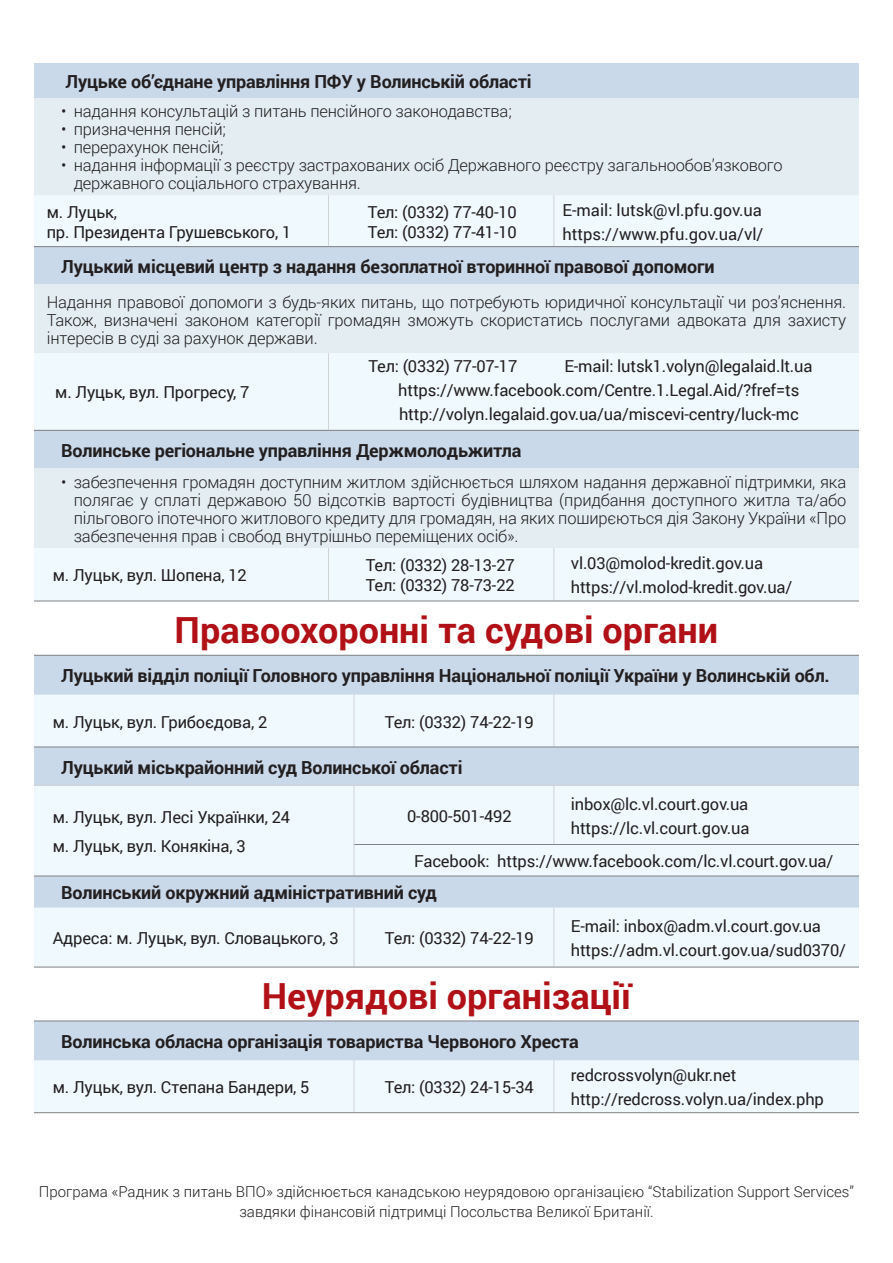
<style>
.page{position:relative;width:893px;height:1263px;background:#fff}
.page>*{position:absolute;margin:0;border:0;box-sizing:border-box;transform-origin:0 0}
.t1{font:700 36px "Roboto";color:#b11116}
.таблица{font:700 18px "Roboto";letter-spacing:-.01em;color:#231f20}
.таблица-2{font:16.5px "Roboto";letter-spacing:-.01em;color:#231f20}
.таблица-3{font:300 16.5px/18px "Roboto";letter-spacing:-.01em;color:#231f20;text-align:justify}
.t2{font:300 15px "Roboto";color:#231f20}
</style>
<div class="page">
<div style="left:34px;top:64px;width:825px;height:34px;background:#cad9ea"></div>
<div style="left:34px;top:98px;width:825px;height:97px;background:#e3edf2"></div>
<div style="left:34px;top:195px;width:825px;height:51px;background:#eff9fe"></div>
<div style="left:34px;top:247px;width:825px;height:38px;background:#cad9ea"></div>
<div style="left:34px;top:285px;width:825px;height:68px;background:#e3edf2"></div>
<div style="left:34px;top:353px;width:825px;height:77px;background:#eff9fe"></div>
<div style="left:34px;top:430px;width:825px;height:39px;background:#cad9ea"></div>
<div style="left:34px;top:469px;width:825px;height:79px;background:#e3edf2"></div>
<div style="left:34px;top:548px;width:825px;height:53px;background:#eff9fe"></div>
<hr style="left:328px;top:353px;width:1px;height:77px;background:#d1d3d4">
<hr style="left:328px;top:195px;width:1px;height:51px;background:#d1d3d4">
<hr style="left:553px;top:195px;width:1px;height:51px;background:#d1d3d4">
<hr style="left:328px;top:548px;width:1px;height:53px;background:#d1d3d4">
<hr style="left:553px;top:548px;width:1px;height:53px;background:#d1d3d4">
<hr style="left:34px;top:246px;width:294px;height:1px;background:#808285">
<hr style="left:328px;top:246px;width:226px;height:1px;background:#808285">
<hr style="left:554px;top:246px;width:305px;height:1px;background:#808285">
<hr style="left:34px;top:430px;width:294px;height:1px;background:#808285">
<hr style="left:328px;top:430px;width:226px;height:1px;background:#808285">
<hr style="left:554px;top:430px;width:305px;height:1px;background:#808285">
<hr style="left:34px;top:601px;width:294px;height:1px;background:#808285">
<hr style="left:328px;top:601px;width:226px;height:1px;background:#808285">
<hr style="left:554px;top:601px;width:305px;height:1px;background:#808285">
<div style="left:34px;top:655px;width:825px;height:40px;background:#cad9ea"></div>
<div style="left:34px;top:695px;width:825px;height:181px;background:#eff9fe"></div>
<div style="left:34px;top:747px;width:825px;height:38px;background:#cad9ea"></div>
<div style="left:34px;top:876px;width:825px;height:31px;background:#cad9ea"></div>
<div style="left:34px;top:907px;width:825px;height:60px;background:#eff9fe"></div>
<hr style="left:354px;top:695px;width:1px;height:52px;background:#d1d3d4">
<hr style="left:553px;top:695px;width:1px;height:52px;background:#d1d3d4">
<hr style="left:354px;top:907px;width:1px;height:60px;background:#d1d3d4">
<hr style="left:553px;top:907px;width:1px;height:60px;background:#d1d3d4">
<hr style="left:354px;top:786px;width:1px;height:58px;background:#d1d3d4">
<hr style="left:553px;top:786px;width:1px;height:58px;background:#d1d3d4">
<hr style="left:354px;top:844px;width:1px;height:32px;background:#d1d3d4">
<hr style="left:34px;top:785px;width:320px;height:1px;background:#d1d3d4">
<hr style="left:354px;top:785px;width:200px;height:1px;background:#d1d3d4">
<hr style="left:554px;top:785px;width:305px;height:1px;background:#d1d3d4">
<hr style="left:34px;top:655px;width:320px;height:1px;background:#808285">
<hr style="left:354px;top:655px;width:200px;height:1px;background:#808285">
<hr style="left:554px;top:655px;width:305px;height:1px;background:#808285">
<hr style="left:34px;top:876px;width:320px;height:1px;background:#808285">
<hr style="left:354px;top:876px;width:200px;height:1px;background:#808285">
<hr style="left:554px;top:876px;width:305px;height:1px;background:#808285">
<hr style="left:34px;top:747px;width:320px;height:1px;background:#808285">
<hr style="left:354px;top:747px;width:200px;height:1px;background:#808285">
<hr style="left:554px;top:747px;width:305px;height:1px;background:#808285">
<hr style="left:354px;top:844px;width:200px;height:1px;background:#808285">
<hr style="left:554px;top:844px;width:305px;height:1px;background:#808285">
<hr style="left:34px;top:967px;width:320px;height:1px;background:#808285">
<hr style="left:354px;top:967px;width:200px;height:1px;background:#808285">
<hr style="left:554px;top:967px;width:305px;height:1px;background:#808285">
<div style="left:34px;top:1021px;width:825px;height:39px;background:#cad9ea"></div>
<div style="left:34px;top:1060px;width:825px;height:52px;background:#eff9fe"></div>
<hr style="left:354px;top:1060px;width:1px;height:52px;background:#d1d3d4">
<hr style="left:553px;top:1060px;width:1px;height:52px;background:#d1d3d4">
<hr style="left:34px;top:1020px;width:320px;height:1px;background:#808285">
<hr style="left:354px;top:1020px;width:200px;height:1px;background:#808285">
<hr style="left:554px;top:1020px;width:305px;height:1px;background:#808285">
<hr style="left:34px;top:1112px;width:320px;height:1px;background:#808285">
<hr style="left:354px;top:1112px;width:200px;height:1px;background:#808285">
<hr style="left:554px;top:1112px;width:305px;height:1px;background:#808285">
<p class="таблица" style="left:66px;top:71px;width:468px">Луцьке об’єднане управління ПФУ у Волинській області</p>
<p class="таблица-3" style="left:61px;top:103px;width:452px">• надання консультацій з питань пенсійного законодавства;</p>
<p class="таблица-3" style="left:61px;top:121px;width:166px">• призначення пенсій;</p>
<p class="таблица-3" style="left:61px;top:139px;width:164px">• перерахунок пенсій;</p>
<p class="таблица-3" style="left:61px;top:157px;width:723px">• надання інформації з реєстру застрахованих осіб Державного реєстру загальнообов’язкового</p>
<p class="таблица-3" style="left:74px;top:175px;width:289px">державного соціального страхування.</p>
<p class="таблица-2" style="left:47px;top:202px;width:72px">м. Луцьк,</p>
<p class="таблица-2" style="left:47px;top:222px;width:246px">пр. Президента Грушевського, 1</p>
<p class="таблица-2" style="left:562px;top:200px;width:201px">E-mail: lutsk@vl.pfu.gov.ua</p>
<p class="таблица-2" style="left:562px;top:224px;width:203px">https://www.pfu.gov.ua/vl/</p>
<p class="таблица" style="left:61px;top:256px;width:655px">Луцький місцевий центр з надання безоплатної вторинної правової допомоги</p>
<p class="таблица-3" style="left:47px;top:293px;width:801px">Надання правової допомоги з будь-яких питань, що потребують юридичної консультації чи роз’яснення.<br>Також, визначені законом категорії громадян зможуть скористатись послугами адвоката для захисту інтересів в суді за рахунок держави.</p>
<p class="таблица-2" style="left:55px;top:383px;width:196px">м. Луцьк, вул. Прогресу, 7</p>
<p class="таблица-2" style="left:368px;top:202px;width:150px">Тел: (0332) 77-40-10</p>
<p class="таблица-2" style="left:368px;top:222px;width:150px">Тел: (0332) 77-41-10</p>
<p class="таблица-2" style="left:368px;top:357px;width:150px">Тел: (0332) 77-07-17</p>
<p class="таблица-2" style="left:564px;top:357px;width:250px">E-mail: lutsk1.volyn@legalaid.lt.ua</p>
<p class="таблица-2" style="left:398px;top:381px;width:403px">https://www.facebook.com/Centre.1.Legal.Aid/?fref=ts</p>
<p class="таблица-2" style="left:399px;top:405px;width:401px">http://volyn.legalaid.gov.ua/ua/miscevi-centry/luck-mc</p>
<p class="таблица" style="left:61px;top:440px;width:462px">Волинське регіональне управління Держмолодьжитла</p>
<p class="таблица-3" style="left:74px;top:473px;width:774px;text-indent:-13px">• забезпечення громадян доступним житлом здійснюється шляхом надання державної підтримки, яка полягає у сплаті державою 50 відсотків вартості будівництва (придбання доступного житла та/або пільгового іпотечного житлового кредиту для громадян, на яких поширєються дія Закону України «Про забезпечення прав і свобод внутрішньо переміщених осіб».</p>
<p class="таблица-2" style="left:53px;top:566px;width:196px">м. Луцьк, вул. Шопена, 12</p>
<p class="таблица-2" style="left:571px;top:554px;width:194px">vl.03@molod-kredit.gov.ua</p>
<p class="таблица-2" style="left:571px;top:578px;width:223px">https://vl.molod-kredit.gov.ua/</p>
<p class="t1" style="left:175px;top:609px;width:545px">Правоохоронні та судові органи</p>
<p class="таблица" style="left:61px;top:665px;width:770px">Луцький відділ поліції Головного управління Національної поліції України у Волинській обл.</p>
<p class="таблица-2" style="left:53px;top:712px;width:216px">м. Луцьк, вул. Грибоєдова, 2</p>
<p class="таблица-2" style="left:385px;top:712px;width:150px">Тел: (0332) 74-22-19</p>
<p class="таблица" style="left:61px;top:757px;width:403px">Луцький міськрайонний суд Волинської області</p>
<p class="таблица-2" style="left:53px;top:808px;width:239px">м. Луцьк, вул. Лесі Українки, 24</p>
<p class="таблица-2" style="left:53px;top:836px;width:194px">м. Луцьк, вул. Конякіна, 3</p>
<p class="таблица-2" style="left:366px;top:556px;width:150px">Тел: (0332) 28-13-27</p>
<p class="таблица-2" style="left:366px;top:575px;width:150px">Тел: (0332) 78-73-22</p>
<p class="таблица-2" style="left:571px;top:794px;width:179px">inbox@lc.vl.court.gov.ua</p>
<p class="таблица-2" style="left:571px;top:818px;width:180px">https://lc.vl.court.gov.ua</p>
<p class="таблица-2" style="left:414px;top:851px;width:421px">Facebook: https://www.facebook.com/lc.vl.court.gov.ua/</p>
<p class="таблица" style="left:61px;top:882px;width:377px">Волинський окружний адміністративний суд</p>
<p class="таблица-2" style="left:53px;top:928px;width:288px">Адреса: м. Луцьк, вул. Словацького, 3</p>
<p class="таблица-2" style="left:385px;top:928px;width:150px">Тел: (0332) 74-22-19</p>
<p class="таблица-2" style="left:407px;top:806px;width:106px">0-800-501-492</p>
<p class="таблица-2" style="left:571px;top:916px;width:252px">E-mail: inbox@adm.vl.court.gov.ua</p>
<p class="таблица-2" style="left:571px;top:940px;width:277px">https://adm.vl.court.gov.ua/sud0370/</p>
<p class="t1" style="left:262px;top:975px;width:371px">Неурядові організації</p>
<p class="таблица" style="left:61px;top:1031px;width:519px">Волинська обласна організація товариства Червоного Хреста</p>
<p class="таблица-2" style="left:53px;top:1078px;width:258px">м. Луцьк, вул. Степана Бандери, 5</p>
<p class="таблица-2" style="left:385px;top:1078px;width:150px">Тел: (0332) 24-15-34</p>
<p class="таблица-2" style="left:571px;top:1065px;width:167px">redcrossvolyn@ukr.net</p>
<p class="таблица-2" style="left:571px;top:1090px;width:255px">http://redcross.volyn.ua/index.php</p>
<p class="t2" style="left:39px;top:1183px;width:817px">Програма «Радник з питань ВПО» здійснюється канадською неурядовою організацією “Stabilization Support Services”</p>
<p class="t2" style="left:239px;top:1203px;width:416px">завдяки фінансовій підтримці Посольства Великої Британії.</p>
</div>
